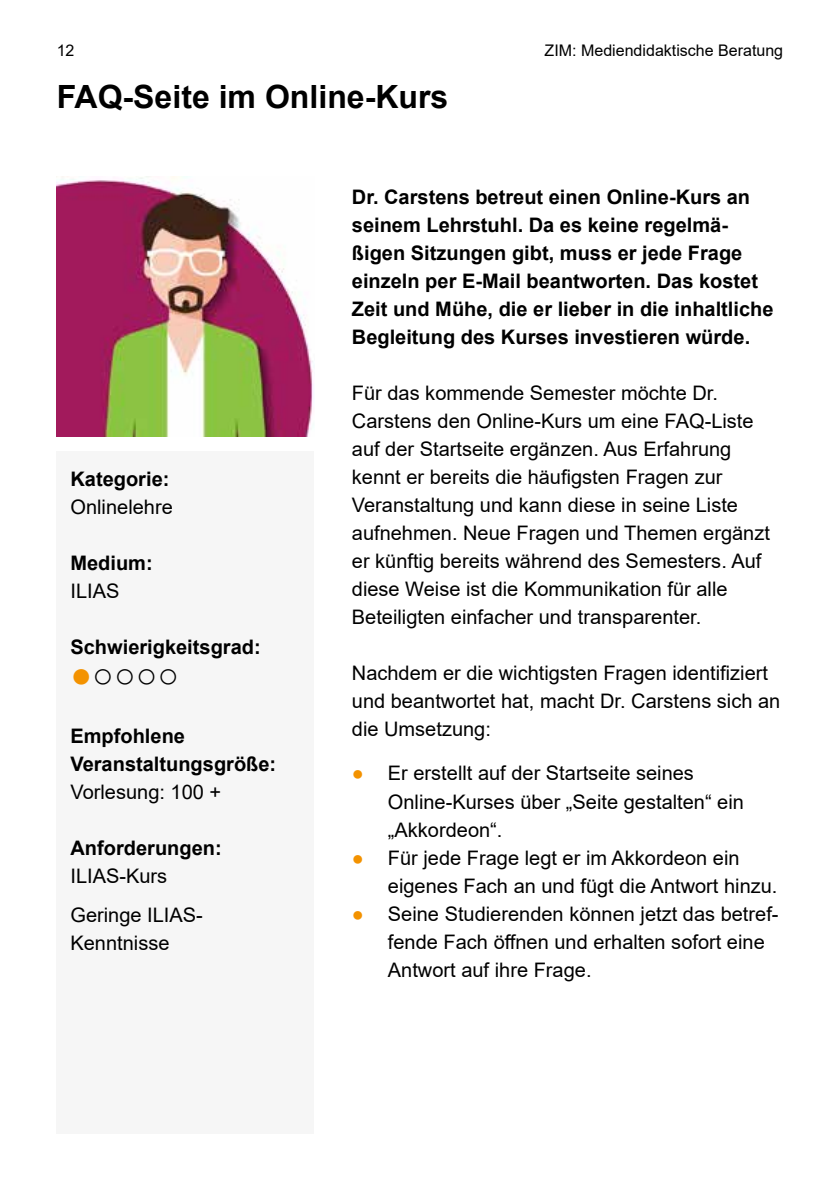
<style>
.page{position:relative;width:840px;height:1191px;background:#fff}
.page>*{position:absolute;margin:0;border:0;box-sizing:border-box;transform-origin:0 0}
.t1{font:36px "Arial";color:#000}
.t2{font:700 32px "Arial";color:#000}
.t3{font:20px/28px "Arial";color:#000}
.t4{font:700 20px/28px "Arial";color:#000}
.t5{font:16px "Arial";color:#000}
.s1{color:#f39200}
</style>
<div class="page">
<div style="left:57px;top:451px;width:257px;height:683px;background:#f6f6f6"></div>
<img style="left:57px;top:177px;width:256px;height:260px">
<p class="t5" style="left:57px;top:39px;width:19px">12</p>
<p class="t5" style="left:544px;top:39px;width:240px">ZIM: Mediendidaktische Beratung</p>
<h2 class="t2" style="left:57px;top:75px;width:393px">FAQ-Seite im Online-Kurs</h2>
<p class="t4" style="left:70px;top:465px;width:100px">Kategorie:</p>
<p class="t3" style="left:70px;top:493px;width:104px">Onlinelehre</p>
<p class="t4" style="left:70px;top:549px;width:84px">Medium:</p>
<p class="t3" style="left:70px;top:577px;width:50px">ILIAS</p>
<p class="t4" style="left:70px;top:633px;width:192px">Schwierigkeitsgrad:</p>
<h1 class="t1" style="left:70px;top:649px;width:110px"><span class="s1">●</span>○○○○</h1>
<p class="t4" style="left:70px;top:721px;width:207px">Empfohlene<br>Veranstaltungsgröße:</p>
<p class="t3" style="left:70px;top:777px;width:152px">Vorlesung: 100 +</p>
<p class="t4" style="left:70px;top:833px;width:153px">Anforderungen:</p>
<p class="t3" style="left:70px;top:855px;width:134px;line-height:39.4px">ILIAS-Kurs<br>Geringe ILIAS-</p>
<p class="t3" style="left:70px;top:928px;width:100px">Kenntnisse</p>
<p class="t4" style="left:351px;top:183px;width:423px">Dr. Carstens betreut einen Online-Kurs an seinem Lehrstuhl. Da es keine regelmä&shy;ßigen Sitzungen gibt, muss er jede Frage einzeln per E-Mail beantworten. Das kostet Zeit und Mühe, die er lieber in die inhaltliche Begleitung des Kurses investieren würde.</p>
<p class="t3" style="left:351px;top:379px;width:419px">Für das kommende Semester möchte Dr.<br>Carstens den Online-Kurs um eine FAQ-Liste auf der Startseite ergänzen. Aus Erfahrung kennt er bereits die häufigsten Fragen zur Veranstaltung und kann diese in seine Liste aufnehmen. Neue Fragen und Themen ergänzt er künftig bereits während des Semesters. Auf diese Weise ist die Kommunikation für alle Beteiligten einfacher und transparenter.</p>
<p class="t3" style="left:351px;top:659px;width:429px">Nachdem er die wichtigsten Fragen identifiziert und beantwortet hat, macht Dr. Carstens sich an die Umsetzung:</p>
<p class="t3" style="left:387px;top:759px;width:357px;text-indent:-36px"><span class="s1">●</span> Er erstellt auf der Startseite seines<br>Online-Kurses über „Seite gestalten“ ein „Akkordeon“.</p>
<p class="t3" style="left:387px;top:843px;width:391px;text-indent:-36px"><span class="s1">●</span> Für jede Frage legt er im Akkordeon ein eigenes Fach an und fügt die Antwort hinzu.</p>
<p class="t3" style="left:387px;top:899px;width:392px;text-indent:-36px"><span class="s1">●</span> Seine Studierenden können jetzt das betref&shy;fende Fach öffnen und erhalten sofort eine<br>Antwort auf ihre Frage.</p>
</div>
